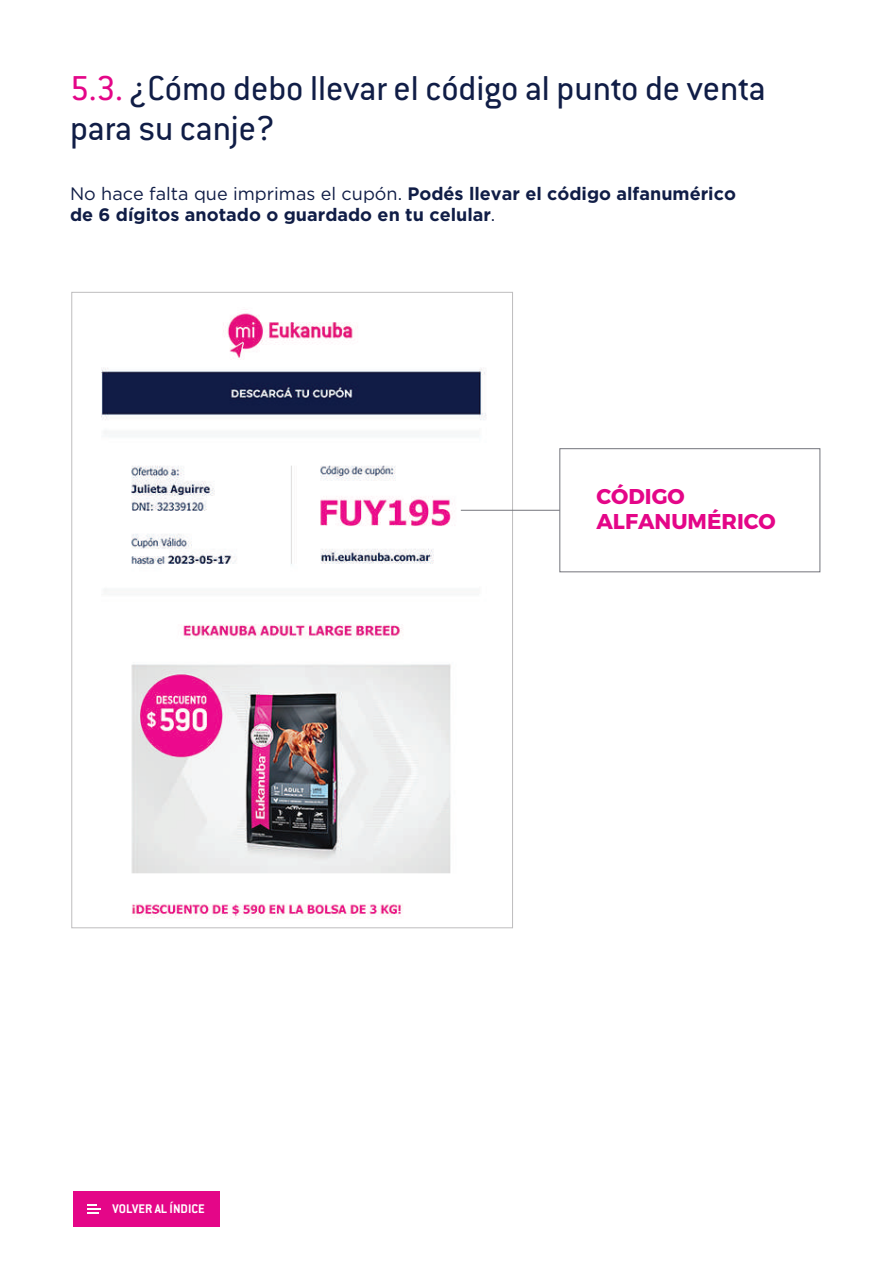
<style>
.page{position:relative;width:893px;height:1263px;background:#fff}
.page>*{position:absolute;margin:0;border:0;box-sizing:border-box;transform-origin:0 0}
.t1{font:37.95px/40.5px "Conduit ITC";color:#101d46}
.t2{font:700 21.45px/25.2px "Montserrat";color:#e40688}
.t3{font:700 18px/21px "Gotham";color:#101d46}
.t4{font:700 13.8px "Conduit ITC";color:#fff}
.s1{color:#e40688}
.s2{font-weight:400}
</style>
<div class="page">
<img style="left:101px;top:309px;width:410px;height:610px">
<div style="left:73px;top:1191px;width:147px;height:35px;background:#e40688"></div>
<svg style="left:87px;top:1204px;width:14px;height:10px"></svg>
<div style="left:559px;top:448px;width:261px;height:124px;background:#fff;border:1px solid #73747b"></div>
<hr style="left:461px;top:510px;width:99px;height:1px;background:#73747b">
<h1 class="t1" style="left:70px;top:66px;width:697px"><span class="s1">5.3.</span> ¿Cómo debo llevar el código al punto de venta para su canje?</h1>
<p class="t3" style="left:70px;top:183px;width:667px"><span class="s2">No hace falta que imprimas el cupón.</span> Podés llevar el código alfanumérico de 6 dígitos anotado o guardado en tu celular<span class="s2">.</span></p>
<p class="t4" style="left:113px;top:1200px;width:94px">VOLVER AL ÍNDICE</p>
<p class="t2" style="left:596px;top:482px;width:181px">CÓDIGO<br>ALFANUMÉRICO</p>
</div>
